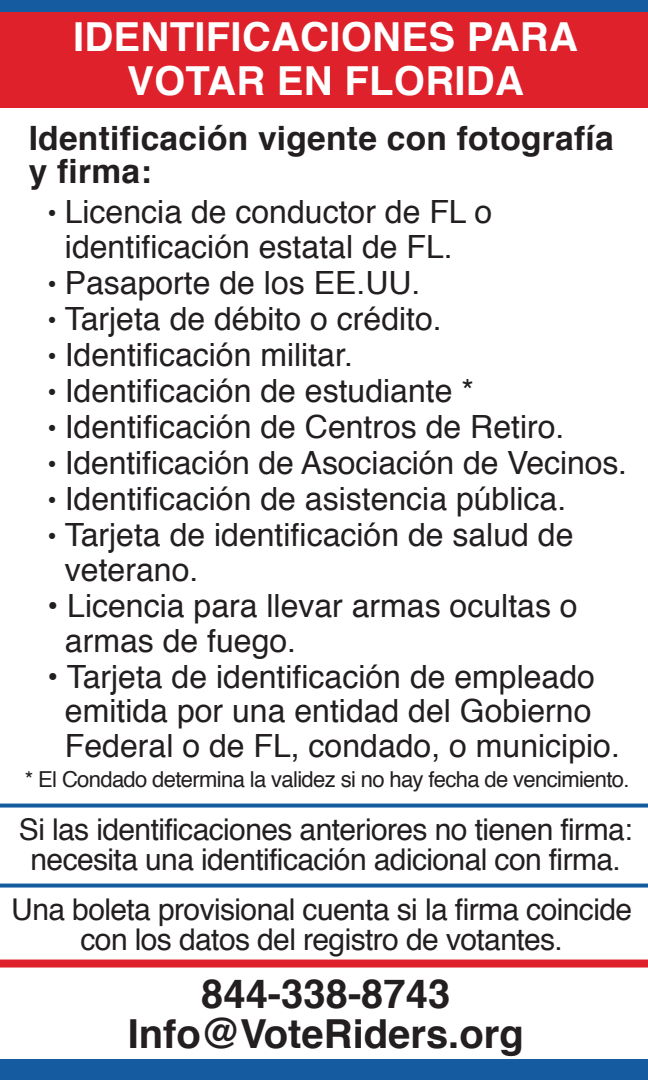
<style>
.page{position:relative;width:648px;height:1080px;background:#fff}
.page>*{position:absolute;margin:0;border:0;box-sizing:border-box;transform-origin:0 0}
.t1{font:700 40px/44px "Helvetica";letter-spacing:.005em;color:#fff;text-align:center}
.t2{font:700 40px/40px "Helvetica";color:#231f20;text-align:center}
.t3{font:700 33.6px/33.2px "Helvetica";letter-spacing:.01em;color:#231f20}
.t4{font:32px/34.8px "Helvetica";color:#231f20}
.t5{font:30px/30px "Helvetica";letter-spacing:-.02em;color:#231f20;text-align:center}
.t6{font:22px "Helvetica";letter-spacing:-.03em;color:#231f20}
.s1{font-size:28px}
</style>
<div class="page">
<div style="left:0;top:0;width:648px;height:106px;background:#145ba0"></div>
<div style="left:0;top:12px;width:648px;height:96px;background:#de212a"></div>
<div style="left:0;top:1059px;width:648px;height:21px;background:#145ba0"></div>
<svg style="left:0;top:884px;width:648px;height:4px;background:#2e6daa"></svg>
<svg style="left:0;top:804px;width:648px;height:4px;background:#2e6daa"></svg>
<div style="left:0;top:960px;width:648px;height:8px;background:#de212a"></div>
<p class="t1" style="left:73px;top:16px;width:506px">IDENTIFICACIONES PARA<br>VOTAR EN FLORIDA</p>
<p class="t3" style="left:29px;top:122px;width:587px">Identificación vigente con fotografía y firma:</p>
<p class="t4" style="left:65px;top:195px;width:429px;text-indent:-18px"><span class="s1">•</span> Licencia de conductor de FL o identificación estatal de FL.</p>
<p class="t4" style="left:47px;top:266px;width:375px"><span class="s1">•</span> Pasaporte de los EE.UU.</p>
<p class="t4" style="left:47px;top:302px;width:396px"><span class="s1">•</span> Tarjeta de débito o crédito.</p>
<p class="t4" style="left:47px;top:338px;width:307px"><span class="s1">•</span> Identificación militar.</p>
<p class="t4" style="left:47px;top:374px;width:428px"><span class="s1">•</span> Identificación de estudiante *</p>
<p class="t4" style="left:47px;top:410px;width:519px"><span class="s1">•</span> Identificación de Centros de Retiro.</p>
<p class="t4" style="left:47px;top:446px;width:582px"><span class="s1">•</span> Identificación de Asociación de Vecinos.</p>
<p class="t4" style="left:47px;top:482px;width:521px"><span class="s1">•</span> Identificación de asistencia pública.</p>
<p class="t4" style="left:65px;top:518px;width:510px;text-indent:-18px"><span class="s1">•</span> Tarjeta de identificación de salud de veterano.</p>
<p class="t4" style="left:65px;top:589px;width:514px;text-indent:-18px">• Licencia para llevar armas ocultas o armas de fuego.</p>
<p class="t4" style="left:65px;top:660px;width:556px;text-indent:-18px">• Tarjeta de identificación de empleado emitida por una entidad del Gobierno<br>Federal o de FL, condado, o municipio.</p>
<p class="t6" style="left:25px;top:763px;width:606px">* El Condado determina la validez si no hay fecha de vencimiento.</p>
<p class="t5" style="left:19px;top:815px;width:615px">Si las identificaciones anteriores no tienen firma: necesita una identificación adicional con firma.</p>
<p class="t5" style="left:11px;top:895px;width:622px">Una boleta provisional cuenta si la firma coincide con los datos del registro de votantes.</p>
<p class="t2" style="left:128px;top:974px;width:398px">844-338-8743<br>Info@VoteRiders.org</p>
</div>
